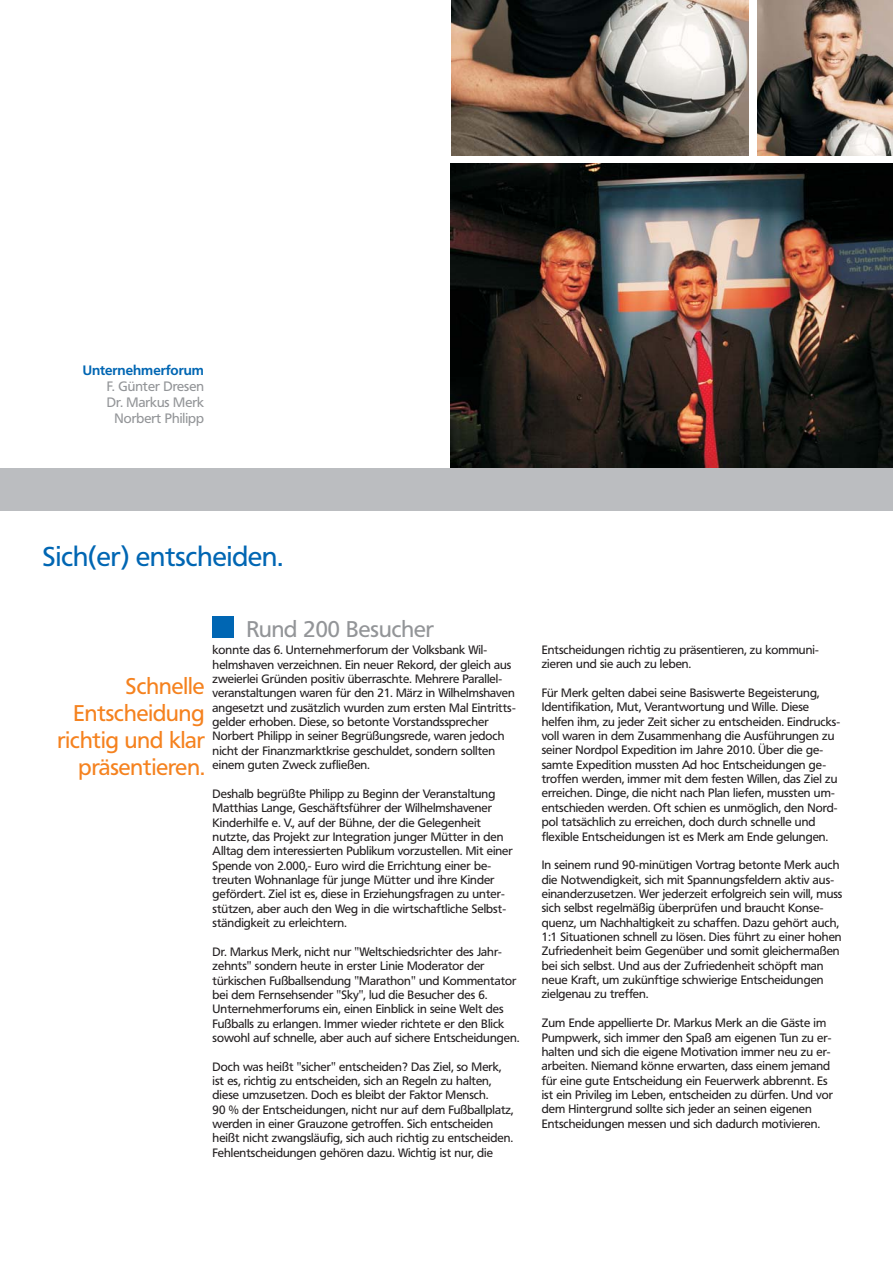
<style>
.page{position:relative;width:893px;height:1263px;background:#fff}
.page>*{position:absolute;margin:0;border:0;box-sizing:border-box;transform-origin:0 0}
.t1{font:27px "Frutiger VR";color:#0066b3}
.t2{font:22.5px/26.8px "Frutiger VR";color:#f5821f;text-align:right}
.t3{font:22.5px "Frutiger VR";color:#939598}
.t4{font:13.5px/16.2px "Frutiger VR";color:#939598;text-align:center}
.t5{font:700 13.5px "Frutiger VR";color:#0066b3}
.t6{font:12px/14.4px "Frutiger VR";color:#231f20}
</style>
<div class="page">
<div style="left:213px;top:617px;width:21px;height:21px;background:#0066b3"></div>
<div style="left:0;top:468px;width:892px;height:42px;background:#bbbdc0"></div>
<img style="left:451px;top:164px;width:441px;height:303px">
<img style="left:757px;top:0;width:135px;height:155px">
<img style="left:451px;top:0;width:297px;height:156px">
<p class="t5" style="left:83px;top:364px;width:123px">Unternehmerforum</p>
<p class="t4" style="left:107px;top:379px;width:98px">F. Günter Dresen<br>Dr. Markus Merk<br>Norbert Philipp</p>
<h1 class="t1" style="left:43px;top:545px;width:242px">Sich(er) entscheiden.</h1>
<h2 class="t3" style="left:246px;top:620px;width:189px">Rund 200 Besucher</h2>
<p class="t6" style="left:213px;top:644px;width:305px">konnte das 6. Unternehmerforum der Volksbank Wil&shy;helmshaven verzeichnen. Ein neuer Rekord, der gleich aus zweierlei Gründen positiv überraschte. Mehrere Parallel&shy;veranstaltungen waren für den 21. März in Wilhelmshaven angesetzt und zusätzlich wurden zum ersten Mal Eintritts&shy;gelder erhoben. Diese, so betonte Vorstandssprecher Norbert Philipp in seiner Begrüßungsrede, waren jedoch nicht der Finanzmarktkrise geschuldet, sondern sollten einem guten Zweck zufließen.</p>
<p class="t6" style="left:212px;top:788px;width:302px">Deshalb begrüßte Philipp zu Beginn der Veranstaltung Matthias Lange, Geschäftsführer der Wilhelmshavener Kinderhilfe e. V., auf der Bühne, der die Gelegenheit nutzte, das Projekt zur Integration junger Mütter in den Alltag dem interessierten Publikum vorzustellen. Mit einer Spende von 2.000,- Euro wird die Errichtung einer be&shy;treuten Wohnanlage für junge Mütter und ihre Kinder gefördert. Ziel ist es, diese in Erziehungsfragen zu unter&shy;stützen, aber auch den Weg in die wirtschaftliche Selbst&shy;ständigkeit zu erleichtern.</p>
<p class="t6" style="left:212px;top:945px;width:308px">Dr. Markus Merk, nicht nur "Weltschiedsrichter des Jahr&shy;zehnts" sondern heute in erster Linie Moderator der türkischen Fußballsendung "Marathon" und Kommentator bei dem Fernsehsender "Sky", lud die Besucher des 6.<br>Unternehmerforums ein, einen Einblick in seine Welt des Fußballs zu erlangen. Immer wieder richtete er den Blick sowohl auf schnelle, aber auch auf sichere Entscheidungen.</p>
<p class="t6" style="left:212px;top:1060px;width:302px">Doch was heißt "sicher" entscheiden? Das Ziel, so Merk, ist es, richtig zu entscheiden, sich an Regeln zu halten, diese umzusetzen. Doch es bleibt der Faktor Mensch.<br>90 % der Entscheidungen, nicht nur auf dem Fußballplatz, werden in einer Grauzone getroffen. Sich entscheiden heißt nicht zwangsläufig, sich auch richtig zu entscheiden.<br>Fehlentscheidungen gehören dazu. Wichtig ist nur, die</p>
<h2 class="t2" style="left:58px;top:675px;width:149px">Schnelle<br>Entscheidung richtig und klar präsentieren.</h2>
<p class="t6" style="left:541px;top:644px;width:279px">Entscheidungen richtig zu präsentieren, zu kommuni&shy;zieren und sie auch zu leben.</p>
<p class="t6" style="left:541px;top:687px;width:300px">Für Merk gelten dabei seine Basiswerte Begeisterung, Identifikation, Mut, Verantwortung und Wille. Diese helfen ihm, zu jeder Zeit sicher zu entscheiden. Eindrucks&shy;voll waren in dem Zusammenhang die Ausführungen zu seiner Nordpol Expedition im Jahre 2010. Über die ge&shy;samte Expedition mussten Ad hoc Entscheidungen ge&shy;troffen werden, immer mit dem festen Willen, das Ziel zu erreichen. Dinge, die nicht nach Plan liefen, mussten um&shy;entschieden werden. Oft schien es unmöglich, den Nord&shy;pol tatsächlich zu erreichen, doch durch schnelle und flexible Entscheidungen ist es Merk am Ende gelungen.</p>
<p class="t6" style="left:541px;top:859px;width:302px">In seinem rund 90-minütigen Vortrag betonte Merk auch die Notwendigkeit, sich mit Spannungsfeldern aktiv aus&shy;einanderzusetzen. Wer jederzeit erfolgreich sein will, muss sich selbst regelmäßig überprüfen und braucht Konse&shy;quenz, um Nachhaltigkeit zu schaffen. Dazu gehört auch, 1:1 Situationen schnell zu lösen. Dies führt zu einer hohen Zufriedenheit beim Gegenüber und somit gleichermaßen bei sich selbst. Und aus der Zufriedenheit schöpft man neue Kraft, um zukünftige schwierige Entscheidungen zielgenau zu treffen.</p>
<p class="t6" style="left:541px;top:1017px;width:293px">Zum Ende appellierte Dr. Markus Merk an die Gäste im Pumpwerk, sich immer den Spaß am eigenen Tun zu er&shy;halten und sich die eigene Motivation immer neu zu er&shy;arbeiten. Niemand könne erwarten, dass einem jemand für eine gute Entscheidung ein Feuerwerk abbrennt. Es ist ein Privileg im Leben, entscheiden zu dürfen. Und vor dem Hintergrund sollte sich jeder an seinen eigenen Entscheidungen messen und sich dadurch motivieren.</p>
</div>
